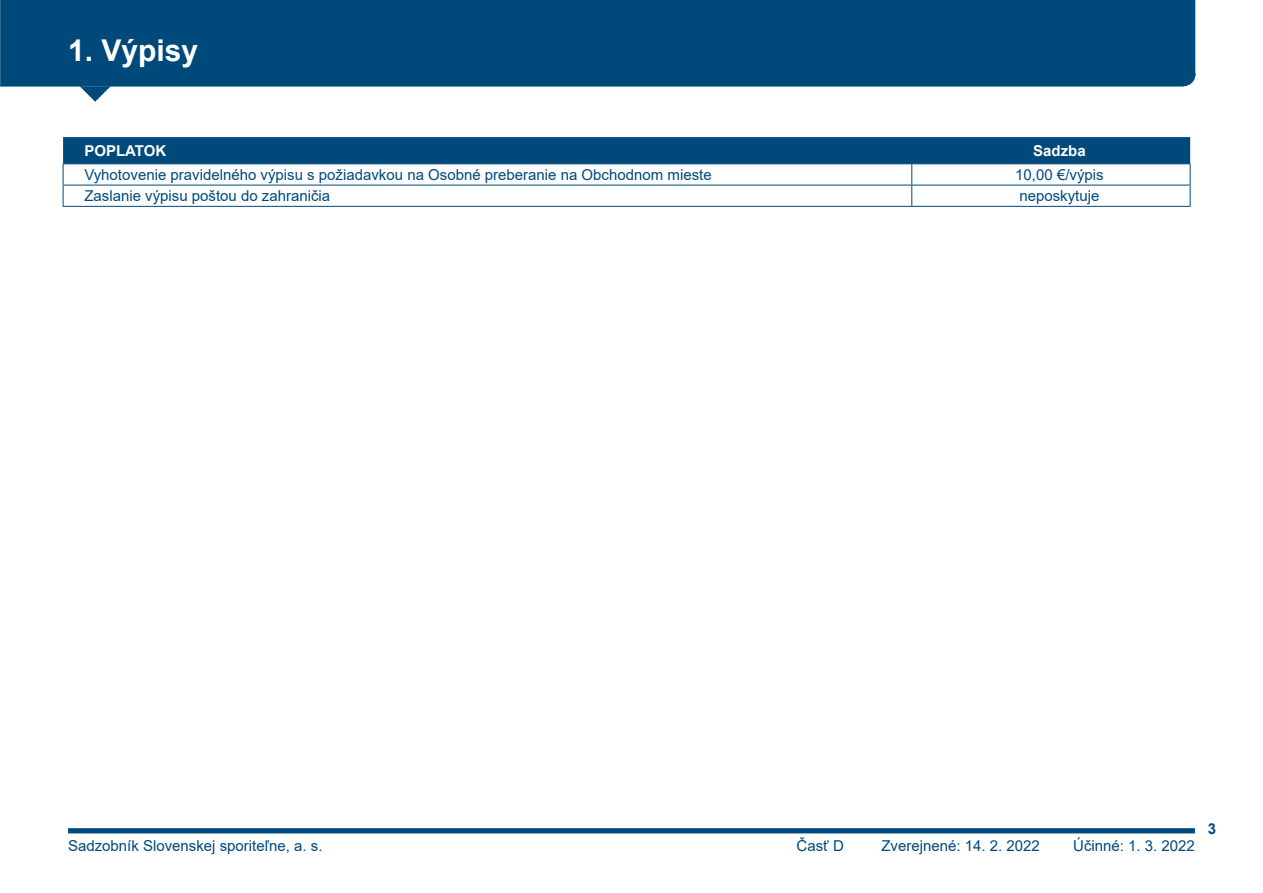
<style>
.page{position:relative;width:1263px;height:893px;background:#fff}
.page>*{position:absolute;margin:0;border:0;box-sizing:border-box;transform-origin:0 0}
.t1{font:700 30px "Arial";color:#fff}
.t2{font:15px "Arial";color:#00497b}
.t3{font:700 15px "Arial";color:#fff}
.t4{font:700 15px "Arial";color:#00497b}
</style>
<div class="page">
<div style="left:0;top:0;width:1195px;height:73px;background:#00497b"></div>
<svg style="left:0;top:73px;width:1195px;height:29px"></svg>
<svg style="left:63px;top:137px;width:1128px;height:69px"></svg>
<hr style="left:63px;top:206px;width:849px;height:1px;background:#00497b">
<hr style="left:912px;top:206px;width:278px;height:1px;background:#00497b">
<div style="left:68px;top:828px;width:1127px;height:5px;background:#00497b"></div>
<h1 class="t1" style="left:68px;top:29px;width:132px">1. Výpisy</h1>
<p class="t3" style="left:84px;top:140px;width:83px">POPLATOK</p>
<p class="t3" style="left:1033px;top:140px;width:54px">Sadzba</p>
<p class="t2" style="left:84px;top:164px;width:629px">Vyhotovenie pravidelného výpisu s požiadavkou na Osobné preberanie na Obchodnom mieste</p>
<p class="t2" style="left:1015px;top:164px;width:90px">10,00 €/výpis</p>
<p class="t2" style="left:84px;top:186px;width:247px">Zaslanie výpisu poštou do zahraničia</p>
<p class="t2" style="left:1019px;top:186px;width:82px">neposkytuje</p>
<p class="t2" style="left:68px;top:835px;width:256px">Sadzobník Slovenskej sporiteľne, a. s.</p>
<p class="t2" style="left:796px;top:835px;width:49px">Časť D</p>
<p class="t2" style="left:881px;top:835px;width:160px">Zverejnené: 14. 2. 2022</p>
<p class="t2" style="left:1073px;top:835px;width:123px">Účinné: 1. 3. 2022</p>
<p class="t4" style="left:1208px;top:818px;width:10px">3</p>
</div>
